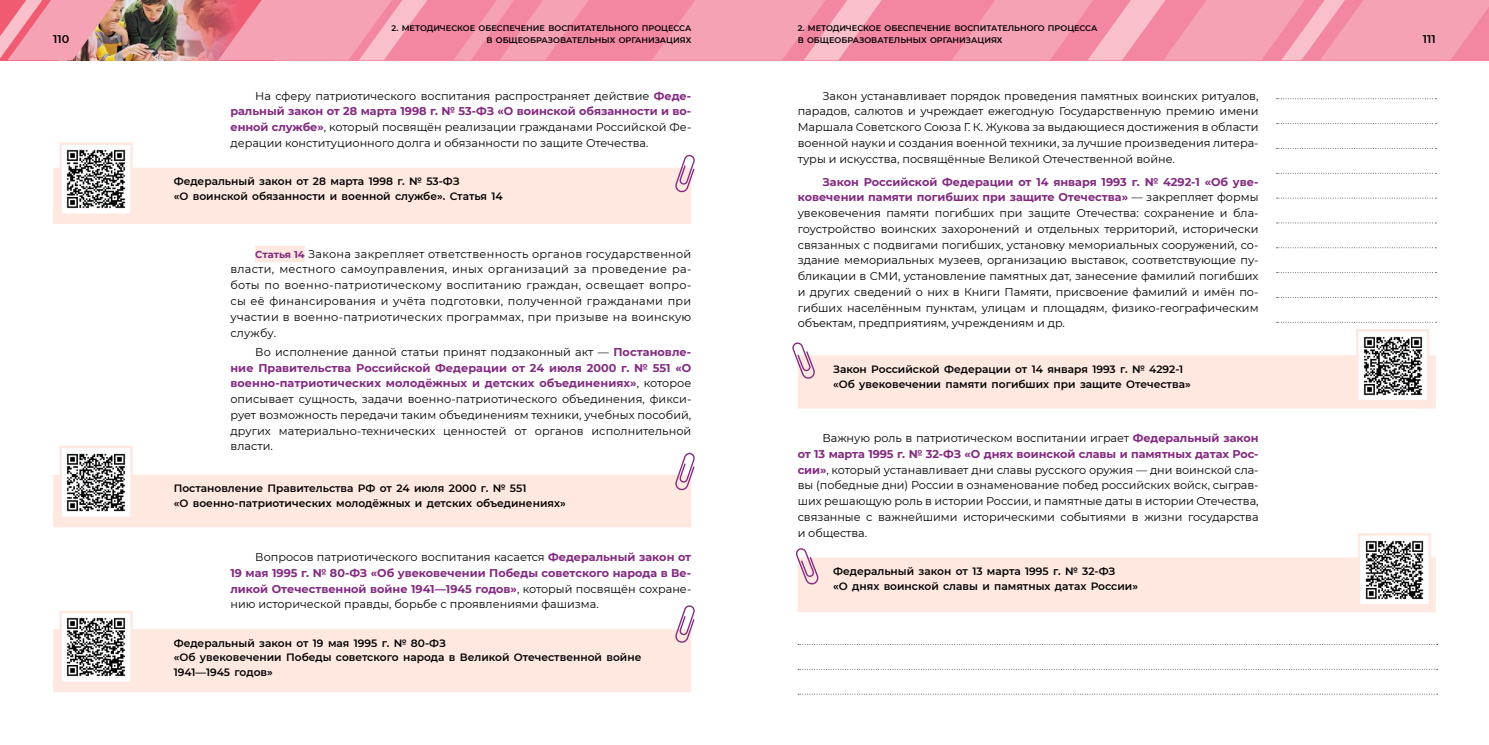
<style>
.page{position:relative;width:1489px;height:745px;background:#fff}
.page>*{position:absolute;margin:0;border:0;box-sizing:border-box;transform-origin:0 0}
.t1{font:11.25px/15.8px "Montserrat";color:#000;text-align:justify}
.t2{font:600 11.25px "Montserrat";color:#000}
.t3{font:600 10.62px/14.9px "Montserrat";color:#000}
.t4{font:600 8.12px/11.4px "Montserrat";color:#000;text-align:right}
.s1{font-weight:700;color:#832a81}
.s2{font-weight:700;font-size:10px;color:#832a81}
</style>
<div class="page">
<div style="left:0;top:0;width:1488px;height:60px;background:#f386a1"></div>
<img style="left:129px;top:0;width:89px;height:60px">
<svg style="left:652px;top:0;width:230px;height:60px"></svg>
<svg style="left:952px;top:0;width:536px;height:60px"></svg>
<svg style="left:218px;top:0;width:209px;height:60px"></svg>
<svg style="left:454px;top:0;width:135px;height:60px"></svg>
<img style="left:0;top:0;width:129px;height:60px">
<div style="left:255px;top:246px;width:50px;height:16px;background:#fee8e0"></div>
<svg style="left:53px;top:605px;width:642px;height:86px"></svg>
<div style="left:59px;top:445px;width:74px;height:74px;border:2px solid #fee8e0"></div>
<svg style="left:53px;top:452px;width:642px;height:75px"></svg>
<img style="left:66px;top:149px;width:60px;height:5px">
<div style="left:59px;top:142px;width:74px;height:74px;border:2px solid #fee8e0"></div>
<svg style="left:53px;top:154px;width:642px;height:70px"></svg>
<svg style="left:1276px;top:98px;width:160px;height:1px"></svg>
<svg style="left:1276px;top:123px;width:160px;height:1px"></svg>
<svg style="left:1276px;top:148px;width:160px;height:1px"></svg>
<svg style="left:1276px;top:173px;width:160px;height:1px"></svg>
<svg style="left:1276px;top:198px;width:160px;height:1px"></svg>
<svg style="left:1276px;top:222px;width:160px;height:1px"></svg>
<svg style="left:1276px;top:247px;width:160px;height:1px"></svg>
<svg style="left:1276px;top:272px;width:160px;height:1px"></svg>
<svg style="left:1276px;top:297px;width:160px;height:1px"></svg>
<svg style="left:1276px;top:322px;width:160px;height:1px"></svg>
<svg style="left:796px;top:546px;width:639px;height:66px"></svg>
<img style="left:1360px;top:535px;width:67px;height:68px">
<div style="left:1357px;top:532px;width:73px;height:74px;border:2px solid #fee8e0"></div>
<svg style="left:792px;top:340px;width:643px;height:68px"></svg>
<img style="left:1358px;top:332px;width:68px;height:67px">
<div style="left:1355px;top:329px;width:74px;height:73px;border:2px solid #fee8e0"></div>
<svg style="left:798px;top:693px;width:639px;height:1px"></svg>
<p class="t2" style="left:53px;top:31px;width:18px">110</p>
<p class="t4" style="left:391px;top:22px;width:301px">2. МЕТОДИЧЕСКОЕ ОБЕСПЕЧЕНИЕ ВОСПИТАТЕЛЬНОГО ПРОЦЕССА<br>В ОБЩЕОБРАЗОВАТЕЛЬНЫХ ОРГАНИЗАЦИЯХ</p>
<p class="t4" style="left:797px;top:22px;width:301px;text-align:left">2. МЕТОДИЧЕСКОЕ ОБЕСПЕЧЕНИЕ ВОСПИТАТЕЛЬНОГО ПРОЦЕССА<br>В ОБЩЕОБРАЗОВАТЕЛЬНЫХ ОРГАНИЗАЦИЯХ</p>
<p class="t2" style="left:1422px;top:31px;width:14px">111</p>
<p class="t1" style="left:230px;top:87px;width:462px;text-indent:25px">На сферу патриотического воспитания распространяет действие <span class="s1">Феде&shy;ральный закон от 28 марта 1998 г. № 53-ФЗ «О воинской обязанности и во&shy;енной службе»</span>, который посвящён реализации гражданами Российской Фе&shy;дерации конституционного долга и обязанности по защите Отечества.</p>
<p class="t3" style="left:174px;top:173px;width:330px">Федеральный закон от 28 марта 1998 г. № 53-ФЗ<br>«О воинской обязанности и военной службе». Статья 14</p>
<p class="t1" style="left:230px;top:245px;width:462px;text-indent:25px"><span class="s2">Статья 14</span> Закона закрепляет ответственность органов государственной власти, местного самоуправления, иных организаций за проведение ра&shy;боты по военно-патриотическому воспитанию граждан, освещает вопро&shy;сы её финансирования и учёта подготовки, полученной гражданами при участии в военно-патриотических программах, при призыве на воинскую службу.</p>
<p class="t1" style="left:230px;top:343px;width:462px;text-indent:25px">Во исполнение данной статьи принят подзаконный акт — <span class="s1">Постановле&shy;ние Правительства Российской Федерации от 24 июля 2000 г. № 551 «О военно-патриотических молодёжных и детских объединениях»</span>, которое описывает сущность, задачи военно-патриотического объединения, фикси&shy;рует возможность передачи таким объединениям техники, учебных пособий, других материально-технических ценностей от органов исполнительной власти.</p>
<p class="t3" style="left:174px;top:480px;width:393px">Постановление Правительства РФ от 24 июля 2000 г. № 551<br>«О военно-патриотических молодёжных и детских объединениях»</p>
<p class="t1" style="left:230px;top:548px;width:462px;text-indent:25px">Вопросов патриотического воспитания касается <span class="s1">Федеральный закон от 19 мая 1995 г. № 80-ФЗ «Об увековечении Победы советского народа в Ве&shy;ликой Отечественной войне 1941—1945 годов»</span>, который посвящён сохране&shy;нию исторической правды, борьбе с проявлениями фашизма.</p>
<p class="t3" style="left:174px;top:634px;width:469px">Федеральный закон от 19 мая 1995 г. № 80-ФЗ<br>«Об увековечении Победы советского народа в Великой Отечественной войне<br>1941—1945 годов»</p>
<p class="t1" style="left:797px;top:87px;width:462px;text-indent:25px">Закон устанавливает порядок проведения памятных воинских ритуалов, парадов, салютов и учреждает ежегодную Государственную премию имени Маршала Советского Союза Г. К. Жукова за выдающиеся достижения в области военной науки и создания военной техники, за лучшие произведения литера&shy;туры и искусства, посвящённые Великой Отечественной войне.</p>
<p class="t1" style="left:797px;top:173px;width:462px;text-indent:25px"><span class="s1">Закон Российской Федерации от 14 января 1993 г. № 4292-1 «Об уве&shy;ковечении памяти погибших при защите Отечества»</span> — закрепляет формы увековечения памяти погибших при защите Отечества: сохранение и бла&shy;гоустройство воинских захоронений и отдельных территорий, исторически связанных с подвигами погибших, установку мемориальных сооружений, со&shy;здание мемориальных музеев, организацию выставок, соответствующие пу&shy;бликации в СМИ, установление памятных дат, занесение фамилий погибших и других сведений о них в Книги Памяти, присвоение фамилий и имён по&shy;гибших населённым пунктам, улицам и площадям, физико-географическим объектам, предприятиям, учреждениям и др.</p>
<p class="t3" style="left:833px;top:361px;width:359px">Закон Российской Федерации от 14 января 1993 г. № 4292-1 «Об увековечении памяти погибших при защите Отечества»</p>
<p class="t1" style="left:797px;top:429px;width:462px;text-indent:25px">Важную роль в патриотическом воспитании играет <span class="s1">Федеральный закон от 13 марта 1995 г. № 32-ФЗ «О днях воинской славы и памятных датах Рос&shy;сии»</span>, который устанавливает дни славы русского оружия — дни воинской сла&shy;вы (победные дни) России в ознаменование побед российских войск, сыграв&shy;ших решающую роль в истории России, и памятные даты в истории Отечества, связанные с важнейшими историческими событиями в жизни государства и общества.</p>
<p class="t3" style="left:833px;top:563px;width:306px">Федеральный закон от 13 марта 1995 г. № 32-ФЗ<br>«О днях воинской славы и памятных датах России»</p>
</div>
